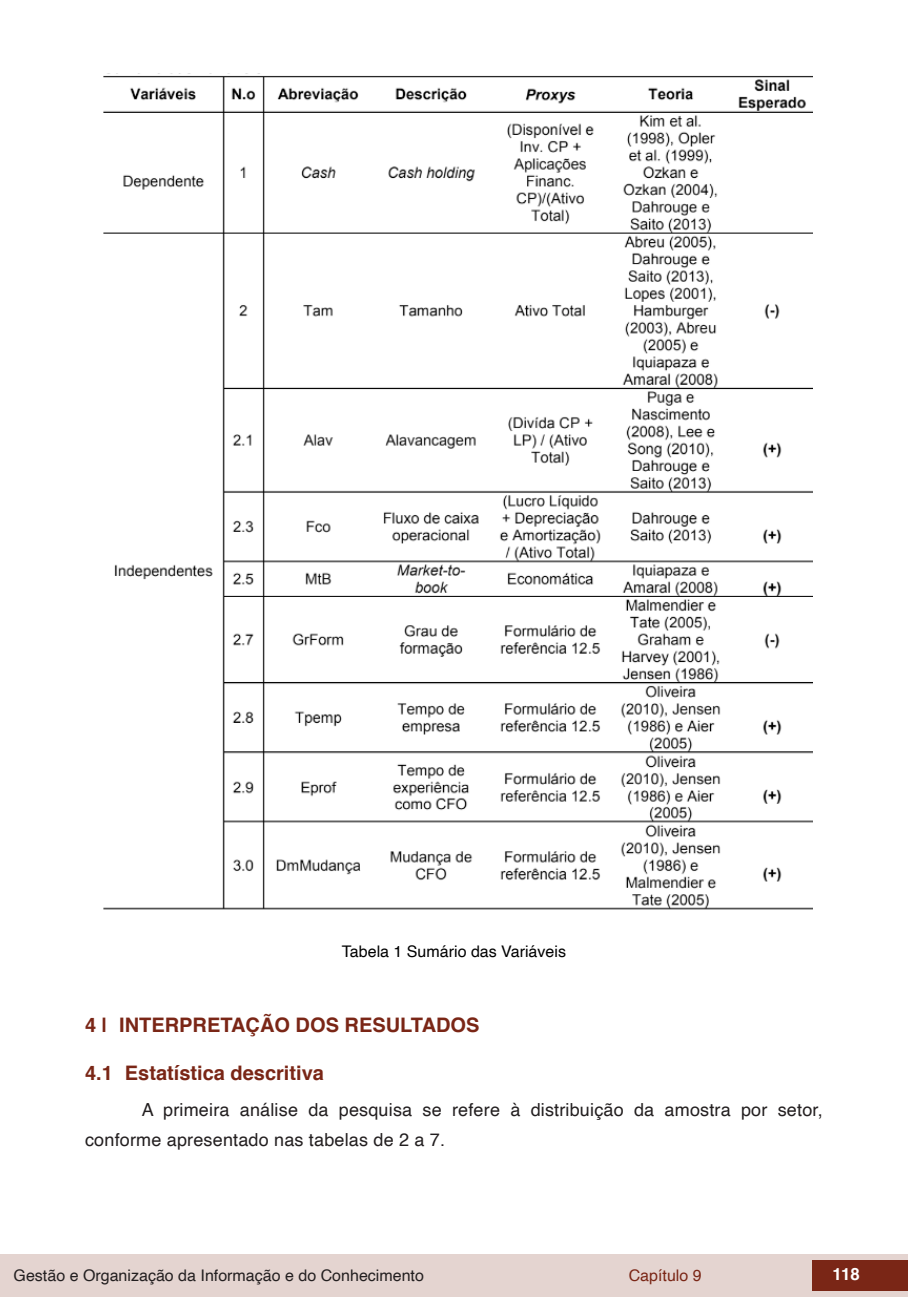
<style>
.page{position:relative;width:908px;height:1304px;background:#fff}
.page>*{position:absolute;margin:0;border:0;box-sizing:border-box;transform-origin:0 0}
.t1{font:700 20px "Helvetica";color:#7a2616}
.txt{font:18px/30px "Helvetica";letter-spacing:.01em;color:#231f20}
.t2{font:700 16.8px "Helvetica";color:#fff}
.t3{font:16px "Helvetica";color:#231f20}
.info_tab_graf_imag{font:16px "Helvetica";color:#000}
.t4{font:16px "Helvetica";color:#7a2616}
</style>
<div class="page">
<div style="left:0;top:1254px;width:906px;height:43px;background:#e4d4d0"></div>
<div style="left:812px;top:1261px;width:95px;height:30px;background:#7a2616"></div>
<img style="left:103px;top:75px;width:709px;height:835px">
<p class="info_tab_graf_imag" style="left:342px;top:939px;width:225px">Tabela 1 Sumário das Variáveis</p>
<p class="t1" style="left:85px;top:1009px;width:396px">4 | INTERPRETAÇÃO DOS RESULTADOS</p>
<p class="t1" style="left:85px;top:1057px;width:240px">4.1 Estatística descritiva</p>
<p class="txt" style="left:85px;top:1095px;width:738px;text-indent:57px">A primeira análise da pesquisa se refere à distribuição da amostra por setor, conforme apresentado nas tabelas de 2 a 7.</p>
<p class="t3" style="left:14px;top:1263px;width:412px">Gestão e Organização da Informação e do Conhecimento</p>
<p class="t4" style="left:628px;top:1263px;width:74px">Capítulo 9</p>
<p class="t2" style="left:832px;top:1261px;width:29px">118</p>
</div>
